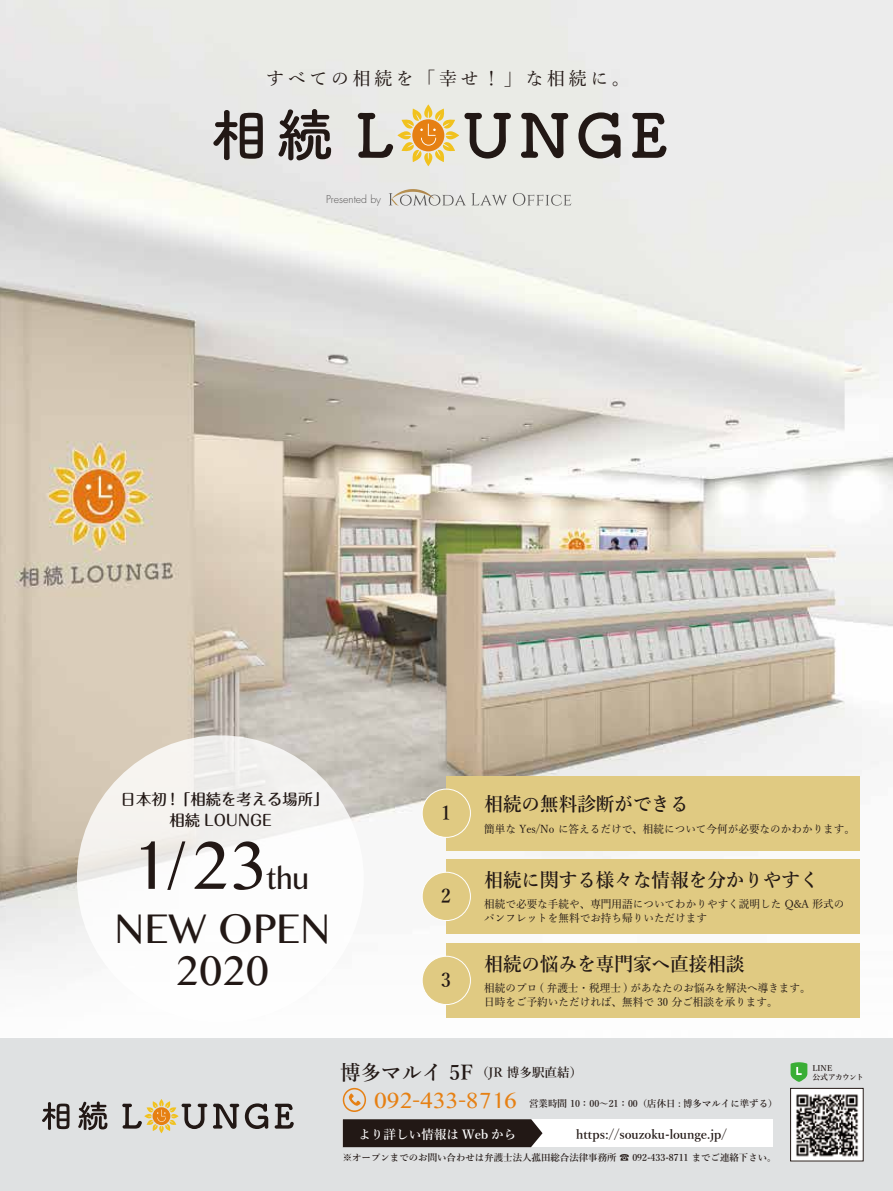
<style>
.page{position:relative;width:893px;height:1191px;background:#fff}
.page>*{position:absolute;margin:0;border:0;box-sizing:border-box;transform-origin:0 0}
.t1{font:68.1px "Lao MN";color:#221815}
.t2{font:41.85px/41.8px "Lao MN";color:#221815;text-align:center}
.t3{font:29.7px "Lao MN";color:#221815}
.t4{font:22.2px "Lao MN";color:#e68013}
.t5{font:600 19.2px "Yu Min";color:#221815}
.t6{font:500 18px "Yu Min";letter-spacing:.2em;color:#221815}
.t7{font:500 15.3px/20.9px "Maru Fo Pro";color:#221815;text-align:center}
.t8{font:600 12.6px "Yu Min";color:#221815}
.t9{font:600 12.6px "Yu Min";color:#fff}
.t10{font:500 10.95px/13.6px "Yu Min";color:#221815}
.t11{font:300 10.5px "Futura";color:#595757}
.t12{font:600 9.45px "Yu Min";color:#221815}
.t13{font:600 7.8px/9.3px "Yu Min";color:#221815}
.s1{font-size:20.4px}
.s2{font-family:"Koz Go Pr 6 N"}
</style>
<div class="page">
<img style="left:0;top:0;width:893px;height:1039px">
<div style="left:77px;top:735px;width:287px;height:287px;background:linear-gradient(to bottom,#f0efec,#fff);border-radius:50%"></div>
<div style="left:0;top:1039px;width:893px;height:152px;background:#dfe1e2"></div>
<div style="left:343px;top:1119px;width:430px;height:28px;background:#fff"></div>
<div style="left:343px;top:1119px;width:199px;height:28px;background:#221815"></div>
<div style="left:446px;top:776px;width:414px;height:74px;background:#e0ca82"></div>
<svg style="left:343px;top:1087px;width:23px;height:25px"></svg>
<img style="left:792px;top:1090px;width:69px;height:69px">
<div style="left:790px;top:1088px;width:73px;height:73px;border:1px solid #221815"></div>
<svg style="left:791px;top:1062px;width:16px;height:19px"></svg>
<div style="left:422px;top:789px;width:48px;height:48px;background:#e0ca82;border-radius:50%"></div>
<div style="left:422px;top:788px;width:49px;height:49px;border:1px solid #fff;border-radius:50%"></div>
<div style="left:446px;top:859px;width:414px;height:74px;background:#e0ca82"></div>
<div style="left:422px;top:872px;width:48px;height:48px;background:#e0ca82;border-radius:50%"></div>
<div style="left:422px;top:872px;width:49px;height:49px;border:1px solid #fff;border-radius:50%"></div>
<div style="left:446px;top:943px;width:414px;height:74px;background:#e0ca82"></div>
<div style="left:422px;top:956px;width:48px;height:48px;background:#e0ca82;border-radius:50%"></div>
<div style="left:422px;top:955px;width:49px;height:50px;border:1px solid #fff;border-radius:50%"></div>
<svg style="left:42px;top:1102px;width:28px;height:28px"></svg>
<svg style="left:78px;top:1101px;width:29px;height:29px"></svg>
<svg style="left:213px;top:1103px;width:26px;height:25px"></svg>
<svg style="left:245px;top:1103px;width:23px;height:26px"></svg>
<svg style="left:275px;top:1103px;width:19px;height:25px"></svg>
<svg style="left:122px;top:1099px;width:85px;height:34px"></svg>
<svg style="left:213px;top:110px;width:50px;height:50px;background:#8b8685"></svg>
<svg style="left:279px;top:109px;width:52px;height:51px;background:#827d7b"></svg>
<svg style="left:521px;top:113px;width:47px;height:45px;background:#8c8884"></svg>
<svg style="left:578px;top:112px;width:43px;height:46px;background:#918d8a"></svg>
<svg style="left:632px;top:113px;width:34px;height:45px;background:#85807f"></svg>
<svg style="left:358px;top:104px;width:153px;height:62px;background:#cdc0a6"></svg>
<svg style="left:513px;top:193px;width:58px;height:13px"></svg>
<img style="left:391px;top:189px;width:44px;height:16px">
<svg style="left:400px;top:193px;width:107px;height:13px"></svg>
<svg style="left:389px;top:193px;width:3px;height:12px"></svg>
<h3 class="t6" style="left:266px;top:62px;width:365px">すべての相続を「幸せ！」な相続に。</h3>
<p class="t11" style="left:326px;top:193px;width:57px">Presented by</p>
<h3 class="t7" style="left:121px;top:787px;width:209px">日本初 !「相続を考える場所」相続 LOUNGE</h3>
<h1 class="t1" style="left:130px;top:819px;width:139px">1/23</h1>
<h3 class="t3" style="left:267px;top:858px;width:44px">thu</h3>
<h2 class="t2" style="left:115px;top:909px;width:217px">NEW OPEN<br>2020</h2>
<h3 class="t5" style="left:441px;top:801px;width:11px">1</h3>
<h3 class="t5" style="left:484px;top:792px;width:206px">相続の無料診断ができる</h3>
<p class="t10" style="left:484px;top:820px;width:372px">簡単な Yes/No に答えるだけで、相続について今何が必要なのかわかります。</p>
<h3 class="t5" style="left:484px;top:869px;width:336px">相続に関する様々な情報を分かりやすく</h3>
<h3 class="t5" style="left:441px;top:885px;width:11px">2</h3>
<p class="t10" style="left:484px;top:896px;width:362px">相続で必要な手続や、専門用語についてわかりやすく説明した Q&amp;A 形式のパンフレットを無料でお持ち帰りいただけます</p>
<h3 class="t5" style="left:484px;top:953px;width:261px">相続の悩みを専門家へ直接相談</h3>
<h3 class="t5" style="left:441px;top:969px;width:11px">3</h3>
<p class="t10" style="left:484px;top:980px;width:328px">相続のプロ ( 弁護士・税理士 ) があなたのお悩みを解決へ導きます。日時をご予約いただければ、無料で 30 分ご相談を承ります。</p>
<p class="t8" style="left:340px;top:1065px;width:244px"><span class="s1">博多マルイ 5F</span> （JR 博多駅直結）</p>
<h3 class="t4" style="left:374px;top:1084px;width:144px">092<span class="s2">-</span>433<span class="s2">-</span>8716</h3>
<p class="t12" style="left:529px;top:1097px;width:250px">営業時間 10：00～21：00（店休日 : 博多マルイに準ずる）</p>
<p class="t9" style="left:358px;top:1126px;width:160px">より詳しい情報は Web から</p>
<p class="t8" style="left:576px;top:1126px;width:152px">https://souzoku-lounge.jp/</p>
<p class="t12" style="left:343px;top:1152px;width:435px">※オープンまでのお問い合わせは弁護士法人菰田総合法律事務所 ☎ 092-433-8711 までご連絡下さい。</p>
<p class="t13" style="left:812px;top:1063px;width:53px">LINE<br>公式アカウント</p>
</div>
